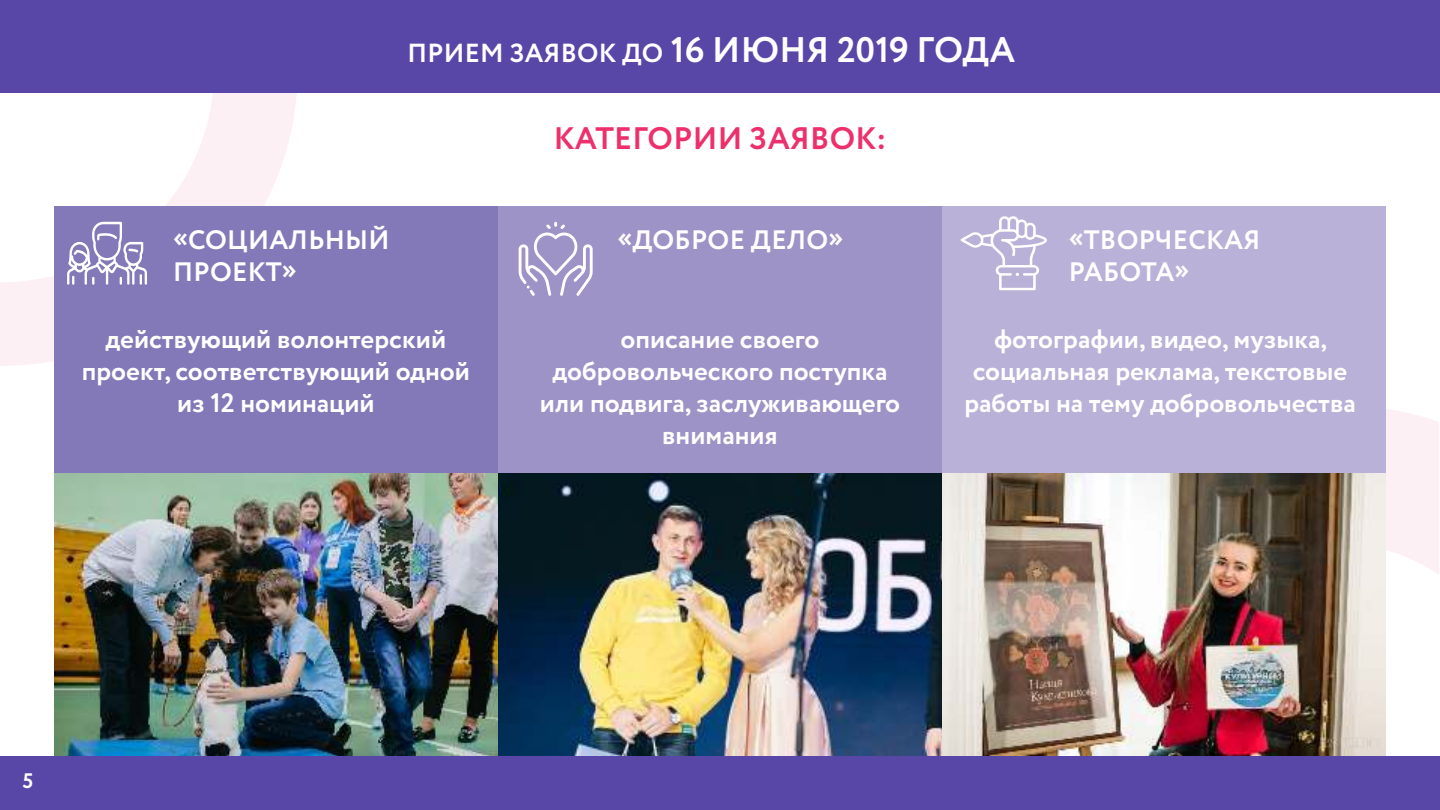
<style>
.page{position:relative;width:1440px;height:810px;background:#fff}
.page>*{position:absolute;margin:0;border:0;box-sizing:border-box;transform-origin:0 0}
.t1{font:700 35.55px "AVC";color:#fff}
.t2{font:700 31.05px "AVC";letter-spacing:.01em;color:#ed306b}
.t3{font:700 26.7px/32px "AVC";color:#fff;text-align:center}
.t4{font:700 21px "AVC";color:#fff}
.s1{font-size:26.1px}
</style>
<div class="page">
<svg style="left:1016px;top:409px;width:423px;height:347px"></svg>
<svg style="left:0;top:93px;width:297px;height:273px"></svg>
<div style="left:0;top:756px;width:1439px;height:54px;background:#5947a8"></div>
<div style="left:0;top:0;width:1439px;height:93px;background:#5947a8"></div>
<div style="left:54px;top:206px;width:444px;height:267px;background:#8479b8"></div>
<img style="left:54px;top:473px;width:444px;height:282px">
<div style="left:498px;top:206px;width:444px;height:267px;background:#9d93c7"></div>
<img style="left:498px;top:473px;width:444px;height:282px">
<div style="left:942px;top:206px;width:444px;height:267px;background:#b9b1d7"></div>
<img style="left:942px;top:473px;width:444px;height:282px">
<svg style="left:67px;top:222px;width:80px;height:63px"></svg>
<svg style="left:519px;top:222px;width:74px;height:74px"></svg>
<svg style="left:961px;top:216px;width:86px;height:74px"></svg>
<h1 class="t1" style="left:408px;top:30px;width:609px"><span class="s1">ПРИЕМ ЗАЯВОК ДО</span> 16 ИЮНЯ 2019 ГОДА</h1>
<p class="t2" style="left:554px;top:121px;width:334px">КАТЕГОРИИ ЗАЯВОК:</p>
<p class="t3" style="left:173px;top:227px;width:218px;text-align:left">«СОЦИАЛЬНЫЙ<br>ПРОЕКТ»</p>
<p class="t3" style="left:617px;top:227px;width:228px">«ДОБРОЕ ДЕЛО»</p>
<p class="t3" style="left:1069px;top:227px;width:193px;text-align:left">«ТВОРЧЕСКАЯ<br>РАБОТА»</p>
<p class="t3" style="left:82px;top:323px;width:390px">действующий волонтерский проект, соответствующий одной из 12 номинаций</p>
<p class="t3" style="left:540px;top:323px;width:362px">описание своего добровольческого поступка или подвига, заслуживающего внимания</p>
<p class="t3" style="left:964px;top:323px;width:393px">фотографии, видео, музыка, социальная реклама, текстовые работы на тему добровольчества</p>
<p class="t4" style="left:23px;top:769px;width:12px">5</p>
</div>
